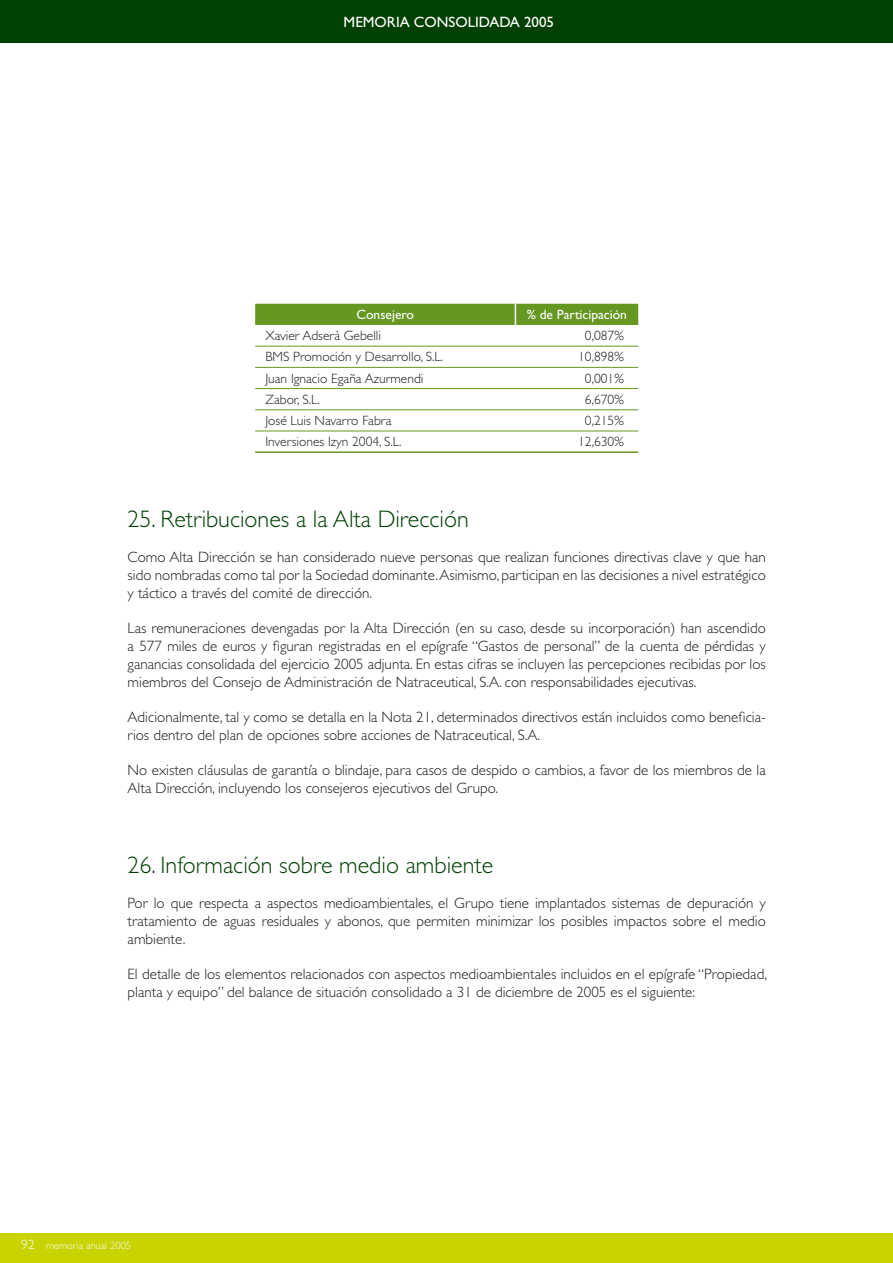
<style>
.page{position:relative;width:893px;height:1263px;background:#fff}
.page>*{position:absolute;margin:0;border:0;box-sizing:border-box;transform-origin:0 0}
.t1{font:300 24px "Gill Sans Std";color:#004003}
.t2{font:300 15px/18px "Gill Sans Std";color:#1b1b1f;text-align:justify}
.t3{font:15px "Gill Sans Std";color:#fff}
.t4{font:300 13.5px "Gill Sans Std";color:#1b1b1f}
.t5{font:13.5px "Gill Sans Std";color:#fff}
.t6{font:300 10.5px "Gill Sans Std";color:#fff}
.s1{font-size:13.5px}
</style>
<div class="page">
<div style="left:0;top:1233px;width:892px;height:30px;background:#c8d300"></div>
<div style="left:0;top:0;width:892px;height:43px;background:#004003"></div>
<div style="left:255px;top:304px;width:383px;height:21px;background:#669722"></div>
<hr style="left:514px;top:304px;width:2px;height:21px;background:#fff">
<hr style="left:255px;top:346px;width:383px;height:1px;background:#669722">
<hr style="left:255px;top:367px;width:383px;height:1px;background:#669722">
<hr style="left:255px;top:388px;width:383px;height:1px;background:#669722">
<hr style="left:255px;top:409px;width:383px;height:1px;background:#669722">
<hr style="left:255px;top:431px;width:383px;height:1px;background:#669722">
<hr style="left:255px;top:451px;width:383px;height:2px;background:#669722">
<p class="t3" style="left:343px;top:17px;width:212px">MEMORIA CONSOLIDADA 2005</p>
<p class="t5" style="left:356px;top:309px;width:59px">Consejero</p>
<p class="t5" style="left:526px;top:309px;width:102px">% de Participación</p>
<p class="t4" style="left:265px;top:331px;width:117px">Xavier Adserà Gebelli</p>
<p class="t4" style="left:585px;top:331px;width:40px">0,087%</p>
<p class="t4" style="left:265px;top:352px;width:179px">BMS Promoción y Desarrollo, S.L.</p>
<p class="t4" style="left:578px;top:352px;width:47px">10,898%</p>
<p class="t4" style="left:265px;top:373px;width:159px">Juan Ignacio Egaña Azurmendi</p>
<p class="t4" style="left:585px;top:373px;width:40px">0,001%</p>
<p class="t4" style="left:265px;top:394px;width:56px">Zabor, S.L.</p>
<p class="t4" style="left:585px;top:394px;width:40px">6,670%</p>
<p class="t4" style="left:265px;top:415px;width:128px">José Luis Navarro Fabra</p>
<p class="t4" style="left:585px;top:415px;width:40px">0,215%</p>
<p class="t4" style="left:265px;top:437px;width:138px">Inversiones Izyn 2004, S.L.</p>
<p class="t4" style="left:578px;top:437px;width:47px">12,630%</p>
<h1 class="t1" style="left:128px;top:510px;width:342px">25. Retribuciones a la Alta Dirección</h1>
<p class="t2" style="left:128px;top:549px;width:639px">Como Alta Dirección se han considerado nueve personas que realizan funciones directivas clave y que han sido nombradas como tal por la Sociedad dominante. Asimismo, participan en las decisiones a nivel estratégico y táctico a través del comité de dirección.</p>
<p class="t2" style="left:128px;top:620px;width:639px">Las remuneraciones devengadas por la Alta Dirección (en su caso, desde su incorporación) han ascendido a 577 miles de euros y figuran registradas en el epígrafe “Gastos de personal” de la cuenta de pérdidas y ganancias consolidada del ejercicio 2005 adjunta. En estas cifras se incluyen las percepciones recibidas por los miembros del Consejo de Administración de Natraceutical, S.A. con responsabilidades ejecutivas.</p>
<p class="t2" style="left:128px;top:709px;width:639px">Adicionalmente, tal y como se detalla en la Nota 21, determinados directivos están incluidos como beneficia&shy;rios dentro del plan de opciones sobre acciones de Natraceutical, S.A.</p>
<p class="t2" style="left:128px;top:762px;width:639px">No existen cláusulas de garantía o blindaje, para casos de despido o cambios, a favor de los miembros de la<br>Alta Dirección, incluyendo los consejeros ejecutivos del Grupo.</p>
<h1 class="t1" style="left:128px;top:856px;width:367px">26. Información sobre medio ambiente</h1>
<p class="t2" style="left:128px;top:895px;width:639px">Por lo que respecta a aspectos medioambientales, el Grupo tiene implantados sistemas de depuración y tratamiento de aguas residuales y abonos, que permiten minimizar los posibles impactos sobre el medio ambiente.</p>
<p class="t2" style="left:128px;top:966px;width:640px">El detalle de los elementos relacionados con aspectos medioambientales incluidos en el epígrafe “Propiedad, planta y equipo” del balance de situación consolidado a 31 de diciembre de 2005 es el siguiente:</p>
<p class="t6" style="left:21px;top:1242px;width:111px"><span class="s1">92</span> memoria anual 2005</p>
</div>
